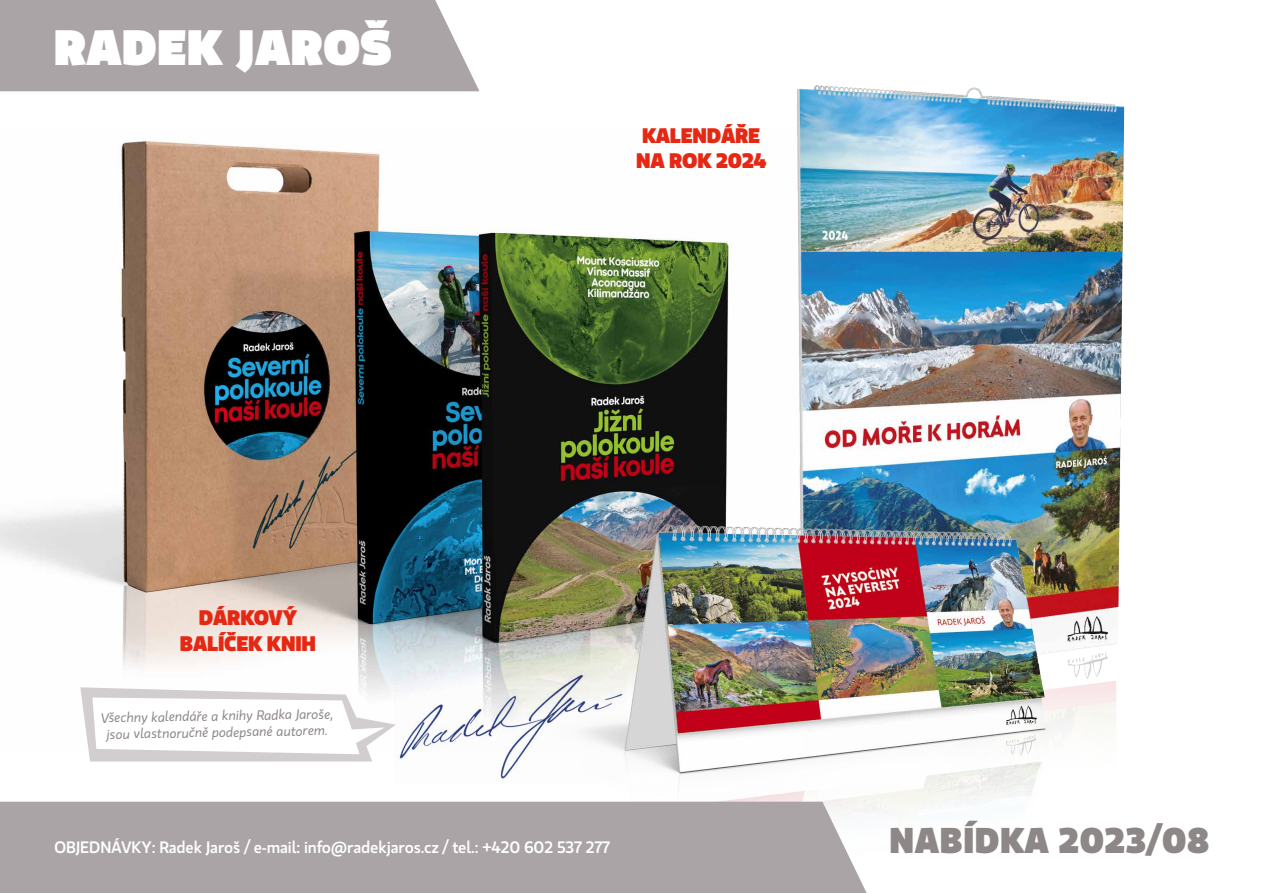
<style>
.page{position:relative;width:1263px;height:893px;background:#fff}
.page>*{position:absolute;margin:0;border:0;box-sizing:border-box;transform-origin:0 0}
.t1{font:49.5px "Gloriola Display Fat";letter-spacing:.02em;color:#fff}
.t2{font:900 35.7px "Gloriola Display";letter-spacing:.02em;color:#8e8788}
.t3{font:900 21px/25.2px "Gloriola Display";letter-spacing:-.01em;color:#e52813}
.t4{font:500 16.5px "Gloriola";letter-spacing:-.01em;color:#fff}
.t5{font:italic 13.65px/16.4px "Gloriola";color:#8e8788;text-align:center}
</style>
<div class="page">
<img style="left:0;top:140px;width:573px;height:547px">
<img style="left:573px;top:85px;width:552px;height:376px">
<img style="left:538px;top:461px;width:583px;height:354px">
<div style="left:0;top:0;width:479px;height:91px;background:#aba4a6"></div>
<div style="left:0;top:802px;width:867px;height:91px;background:#aba4a6"></div>
<img style="left:395px;top:671px;width:231px;height:111px">
<svg style="left:80px;top:687px;width:316px;height:74px"></svg>
<h1 class="t1" style="left:54px;top:18px;width:339px">RADEK JAROŠ</h1>
<h3 class="t3" style="left:636px;top:123px;width:132px">KALENDÁŘE<br>NA ROK 2024</h3>
<h3 class="t3" style="left:180px;top:605px;width:137px;text-align:center">DÁRKOVÝ<br>BALÍČEK KNIH</h3>
<p class="t5" style="left:101px;top:710px;width:234px;rotate:-1deg">Všechny kalendáře a knihy Radka Jaroše, jsou vlastnoručně podepsané autorem.</p>
<p class="t4" style="left:54px;top:838px;width:558px">OBJEDNÁVKY: Radek Jaroš / e-mail: info@radekjaros.cz / tel.: +420 602 537 277</p>
<h2 class="t2" style="left:889px;top:819px;width:321px">NABÍDKA 2023/08</h2>
</div>
